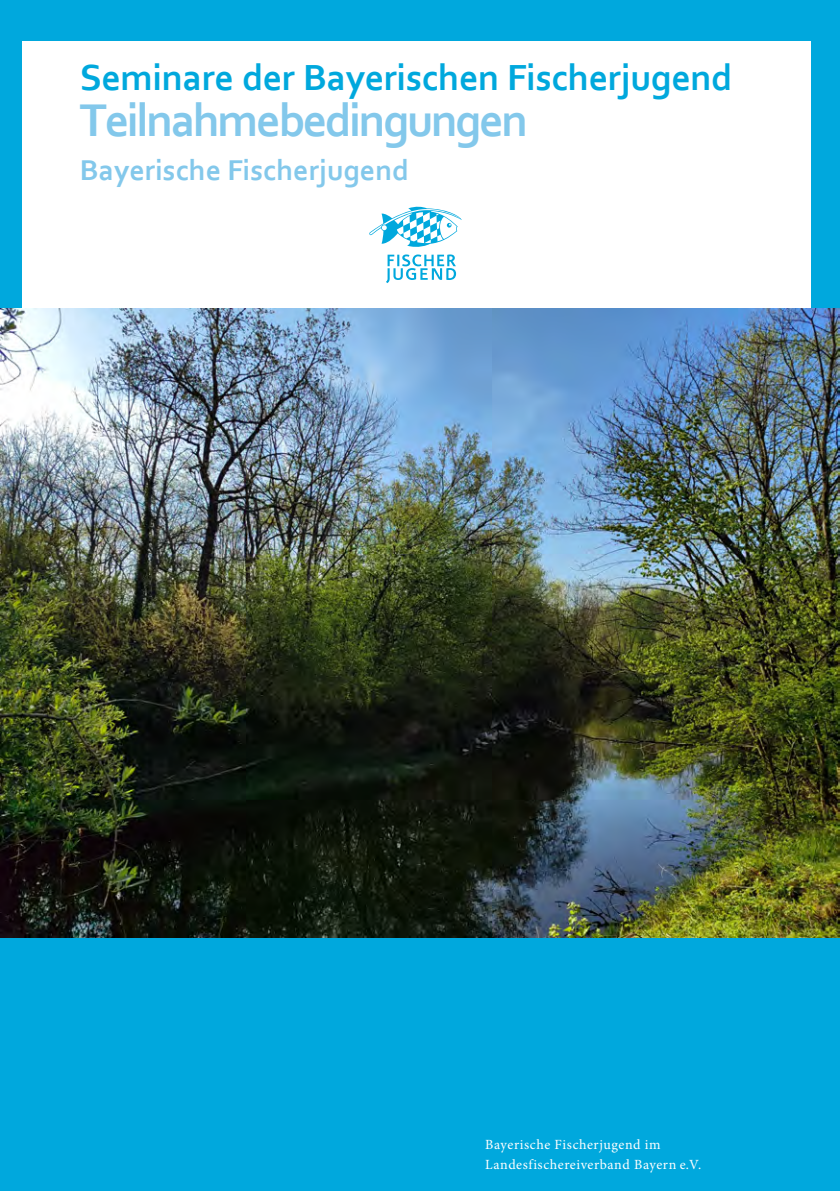
<style>
.page{position:relative;width:840px;height:1191px;background:#fff}
.page>*{position:absolute;margin:0;border:0;box-sizing:border-box;transform-origin:0 0}
.t1{font:700 48px "Corbel";letter-spacing:-.05em;color:#83c8eb}
.t2{font:700 38px "Corbel";letter-spacing:-.01em;color:#00a8dd}
.t3{font:700 30px "Corbel";color:#83c8eb}
.t4{font:14px/20px "Minion Pro";letter-spacing:.04em;color:#fff}
</style>
<div class="page">
<div style="left:0;top:0;width:839px;height:1191px;background:#00a8dd"></div>
<img style="left:1px;top:309px;width:838px;height:628px">
<div style="left:22px;top:42px;width:787px;height:266px;background:#fff"></div>
<svg style="left:369px;top:206px;width:92px;height:77px"></svg>
<h2 class="t2" style="left:80px;top:54px;width:653px">Seminare der Bayerischen Fischerjugend</h2>
<h1 class="t1" style="left:80px;top:90px;width:449px">Teilnahmebedingungen</h1>
<h3 class="t3" style="left:80px;top:151px;width:330px">Bayerische Fischerjugend</h3>
<p class="t4" style="left:485px;top:1134px;width:217px">Bayerische Fischerjugend im<br>Landesfischereiverband Bayern e.V.</p>
</div>
